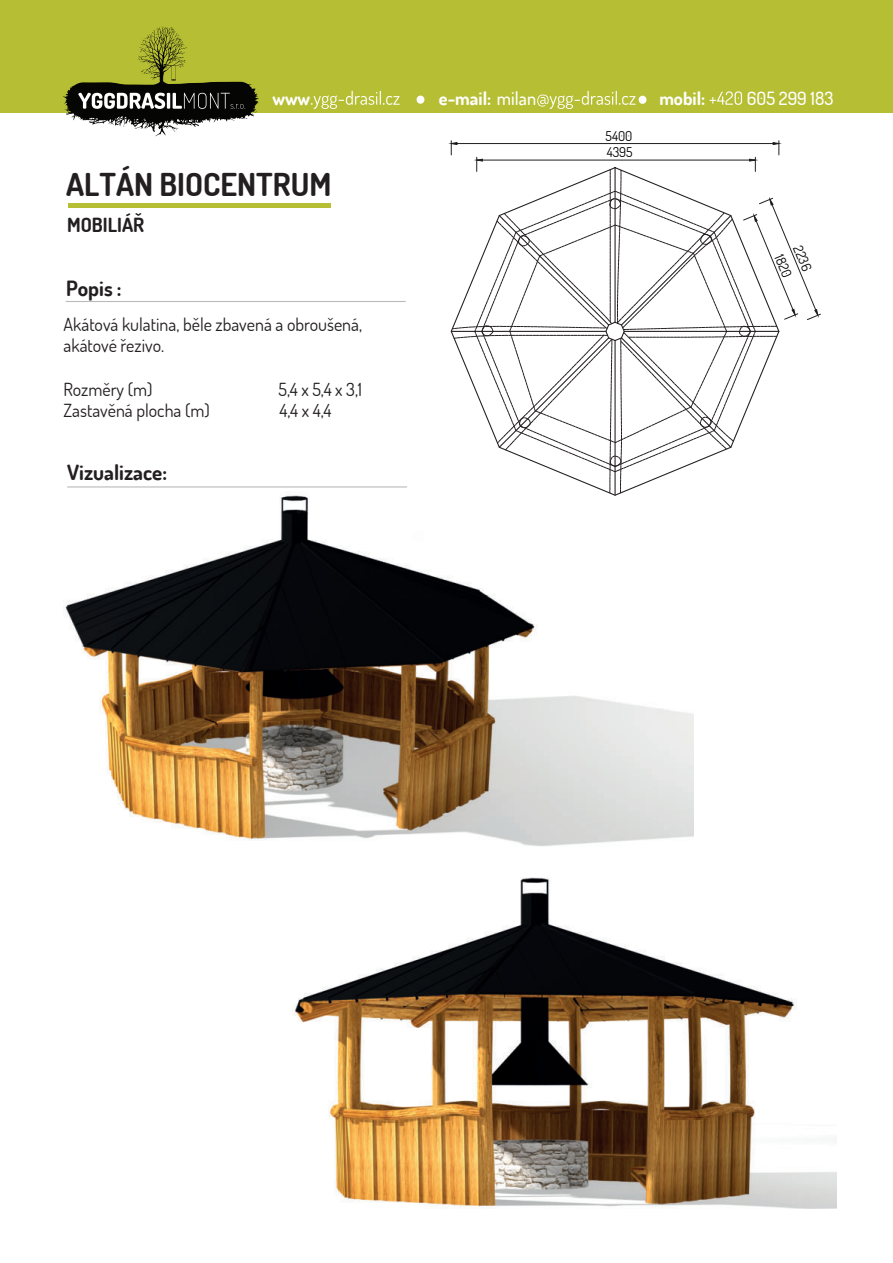
<style>
.page{position:relative;width:893px;height:1263px;background:#fff}
.page>*{position:absolute;margin:0;border:0;box-sizing:border-box;transform-origin:0 0}
.t1{font:700 31.5px "Dosis";color:#231f20}
.t2{font:700 21px "Dosis";color:#231f20}
.t3{font:700 19.5px "Dosis";color:#231f20}
.t4{font:700 18.3px "Dosis";color:#fff}
.t5{font:500 18.3px "Dosis";color:#fff}
.t6{font:18px/21.6px "Dosis";color:#231f20}
.t7{font:13.5px/16.5px "Dosis";color:#000001}
.s1{font-weight:500}
</style>
<div class="page">
<img style="left:64px;top:495px;width:630px;height:352px">
<div style="left:0;top:0;width:893px;height:113px;background:#b6bf34"></div>
<svg style="left:709px;top:91px;width:33px;height:14px"></svg>
<svg style="left:537px;top:91px;width:99px;height:18px"></svg>
<svg style="left:63px;top:26px;width:196px;height:110px"></svg>
<svg style="left:311px;top:91px;width:89px;height:18px"></svg>
<hr style="left:67px;top:486px;width:340px;height:1px;background:#b9babd">
<hr style="left:68px;top:203px;width:262px;height:4px;background:#b6bf34">
<hr style="left:66px;top:301px;width:340px;height:1px;background:#b9babd">
<div style="left:639px;top:96px;width:7px;height:8px;background:#fff;border-radius:50%"></div>
<div style="left:417px;top:96px;width:7px;height:8px;background:#fff;border-radius:50%"></div>
<hr style="left:614px;top:340px;width:2px;height:155px;background:#231f20">
<svg style="left:450px;top:141px;width:371px;height:352px"></svg>
<img style="left:293px;top:878px;width:543px;height:331px">
<p class="t4" style="left:272px;top:87px;width:39px">www</p>
<h1 class="t1" style="left:66px;top:166px;width:267px">ALTÁN BIOCENTRUM</h1>
<p class="t3" style="left:67px;top:212px;width:79px">MOBILIÁŘ</p>
<p class="t2" style="left:66px;top:276px;width:57px">Popis :</p>
<p class="t6" style="left:64px;top:313px;width:300px">Akátová kulatina, běle zbavená a obroušená, akátové řezivo.</p>
<p class="t6" style="left:64px;top:378px;width:91px">Rozměry (m)</p>
<p class="t6" style="left:279px;top:378px;width:85px">5,4 x 5,4 x 3,1</p>
<p class="t6" style="left:64px;top:399px;width:148px">Zastavěná plocha (m)</p>
<p class="t6" style="left:280px;top:399px;width:53px">4,4 x 4,4</p>
<p class="t2" style="left:67px;top:460px;width:101px">Vizualizace:</p>
<p class="t4" style="left:439px;top:87px;width:99px">e-mail: <span class="s1">milan</span></p>
<p class="t4" style="left:659px;top:87px;width:47px">mobil:</p>
<p class="t5" style="left:747px;top:88px;width:88px">605 299 183</p>
<p class="t7" style="left:606px;top:127px;width:29px">5400<br>4395</p>
<p class="t7" style="left:806px;top:242px;width:28px;rotate:68deg">2236</p>
<p class="t7" style="left:787px;top:251px;width:25px;rotate:67deg">1820</p>
</div>
